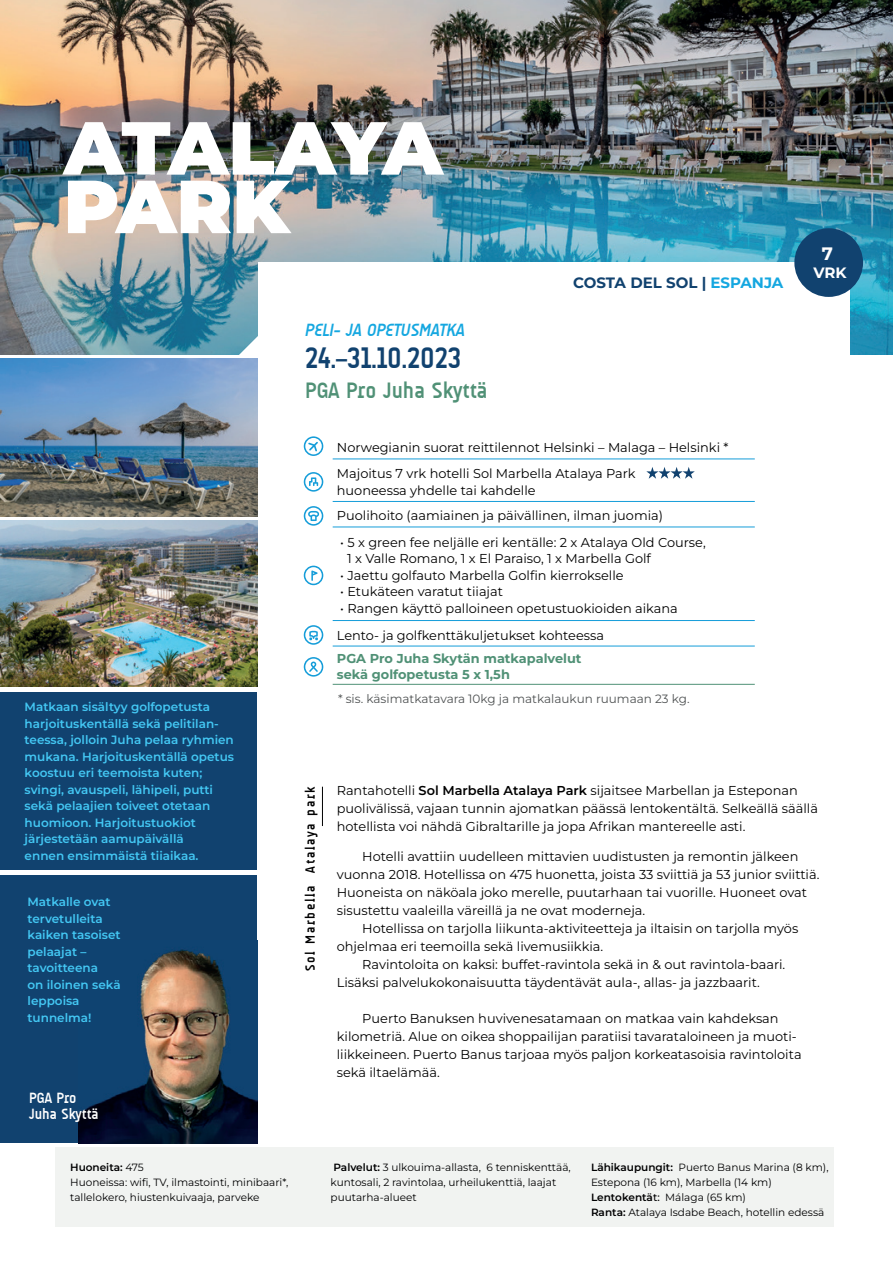
<style>
.page{position:relative;width:893px;height:1263px;background:#fff}
.page>*{position:absolute;margin:0;border:0;box-sizing:border-box;transform-origin:0 0}
.t1{font:900 75px/58.5px "Montserrat";letter-spacing:-.035em;color:#fff}
.t2{font:700 30px "A Udimat";color:#11426f}
.t3{font:700 22.5px "A Udimat";color:#509176}
.t4{font:italic 700 18px "A Udimat";color:#15a7e0}
.t5{font:700 18px "Montserrat";color:#fff}
.t6{font:700 15px "Montserrat";color:#11426f}
.t7{font:700 15px/16.5px "A Udimat";color:#fff}
.t8{font:700 15px "Montserrat";color:#fff}
.t9{font:700 13.5px "A Udimat";letter-spacing:.125em;color:#000001}
.t10{font:12.9px/18px "Montserrat";color:#000001}
.t11{font:700 12.9px/16.5px "Montserrat";color:#509176}
.t12{font:600 12px/16.5px "Montserrat";color:#43c7f3}
.t13{font:12px "Montserrat";color:#4f5253}
.t14{font:10.5px/15px "Montserrat";color:#000001}
.s1{color:#15a7e0}
.s2{font-weight:600}
.s3{font-weight:500}
</style>
<div class="page">
<img style="left:0;top:0;width:893px;height:354px">
<div style="left:55px;top:1147px;width:778px;height:79px;background:#f1f3f1"></div>
<div style="left:258px;top:263px;width:592px;height:103px;background:#fff"></div>
<div style="left:794px;top:228px;width:69px;height:69px;background:#11426f;border-radius:50%"></div>
<hr style="left:322px;top:787px;width:1px;height:39px;background:#000001">
<svg style="left:238px;top:336px;width:20px;height:19px"></svg>
<hr style="left:333px;top:646px;width:422px;height:1px;background:#159dd9">
<hr style="left:333px;top:459px;width:422px;height:1px;background:#159dd9">
<hr style="left:333px;top:527px;width:422px;height:1px;background:#159dd9">
<hr style="left:333px;top:620px;width:422px;height:1px;background:#159dd9">
<hr style="left:333px;top:501px;width:422px;height:1px;background:#159dd9">
<hr style="left:333px;top:684px;width:422px;height:1px;background:#509176">
<svg style="left:304px;top:436px;width:19px;height:20px"></svg>
<svg style="left:304px;top:472px;width:19px;height:20px"></svg>
<svg style="left:304px;top:506px;width:19px;height:20px"></svg>
<svg style="left:304px;top:566px;width:19px;height:19px"></svg>
<svg style="left:304px;top:625px;width:19px;height:20px"></svg>
<svg style="left:304px;top:657px;width:19px;height:20px"></svg>
<svg style="left:646px;top:467px;width:49px;height:12px"></svg>
<div style="left:0;top:692px;width:257px;height:178px;background:#11426f"></div>
<div style="left:0;top:875px;width:257px;height:268px;background:#11426f"></div>
<img style="left:78px;top:941px;width:180px;height:202px">
<img style="left:0;top:520px;width:258px;height:167px">
<img style="left:0;top:358px;width:258px;height:158px">
<h1 class="t1" style="left:64px;top:114px;width:381px">ATALAYA<br>PARK</h1>
<h3 class="t4" style="left:305px;top:320px;width:161px">PELI- JA OPETUSMATKA</h3>
<h2 class="t2" style="left:305px;top:341px;width:158px">24.–31.10.2023</h2>
<h3 class="t3" style="left:305px;top:377px;width:184px">PGA Pro Juha Skyttä</h3>
<p class="t6" style="left:573px;top:273px;width:212px">COSTA DEL SOL | <span class="s1">ESPANJA</span></p>
<p class="t10" style="left:337px;top:435px;width:393px;line-height:25.8px">Norwegianin suorat reittilennot Helsinki – Malaga – Helsinki *<br>Majoitus 7 vrk hotelli Sol Marbella Atalaya Park</p>
<p class="t10" style="left:337px;top:477px;width:328px;line-height:25.8px">huoneessa yhdelle tai kahdelle<br>Puolihoito (aamiainen ja päivällinen, ilman juomia)</p>
<p class="t10" style="left:347px;top:534px;width:360px;line-height:16.5px;text-indent:-7px">• 5 x green fee neljälle eri kentälle: 2 x Atalaya Old Course,<br>1 x Valle Romano, 1 x El Paraiso, 1 x Marbella Golf</p>
<p class="t10" style="left:340px;top:566px;width:285px">• Jaettu golfauto Marbella Golfin kierrokselle</p>
<p class="t10" style="left:340px;top:583px;width:164px">• Etukäteen varatut tiiajat</p>
<p class="t10" style="left:337px;top:595px;width:342px;line-height:26.5px">• Rangen käyttö palloineen opetustuokioiden aikana<br>Lento- ja golfkenttäkuljetukset kohteessa</p>
<p class="t11" style="left:337px;top:650px;width:246px">PGA Pro Juha Skytän matkapalvelut sekä golfopetusta 5 x 1,5h</p>
<h3 class="t5" style="left:822px;top:241px;width:13px">7</h3>
<p class="t8" style="left:813px;top:262px;width:35px">VRK</p>
<p class="t12" style="left:25px;top:698px;width:211px">Matkaan sisältyy golfopetusta harjoituskentällä sekä pelitilan&shy;teessa, jolloin Juha pelaa ryhmien mukana. Harjoituskentällä opetus koostuu eri teemoista kuten; svingi, avauspeli, lähipeli, putti sekä pelaajien toiveet otetaan huomioon. Harjoitustuokiot järjestetään aamupäivällä<br>ennen ensimmäistä tiiaikaa.</p>
<p class="t12" style="left:28px;top:893px;width:95px">Matkalle ovat tervetulleita kaiken tasoiset pelaajat – tavoitteena<br>on iloinen sekä leppoisa tunnelma!</p>
<p class="t7" style="left:29px;top:1089px;width:71px">PGA Pro<br>Juha Skyttä</p>
<p class="t13" style="left:338px;top:690px;width:353px">* sis. käsimatkatavara 10kg ja matkalaukun ruumaan 23 kg.</p>
<p class="t9" style="left:303px;top:971px;width:186px;rotate:-90deg">Sol Marbella Atalaya park</p>
<p class="t10" style="left:337px;top:781px;width:483px">Rantahotelli <span class="s2">Sol Marbella Atalaya Park</span> sijaitsee Marbellan ja Esteponan puolivälissä, vajaan tunnin ajomatkan päässä lentokentältä. Selkeällä säällä hotellista voi nähdä Gibraltarille ja jopa Afrikan mantereelle asti.</p>
<p class="t10" style="left:362px;top:847px;width:438px">Hotelli avattiin uudelleen mittavien uudistusten ja remontin jälkeen</p>
<p class="t10" style="left:337px;top:865px;width:484px">vuonna 2018. Hotellissa on 475 huonetta, joista 33 sviittiä ja 53 junior sviittiä.</p>
<p class="t10" style="left:337px;top:883px;width:472px">Huoneista on näköala joko merelle, puutarhaan tai vuorille. Huoneet ovat</p>
<p class="t10" style="left:337px;top:901px;width:310px">sisustettu vaaleilla väreillä ja ne ovat moderneja.</p>
<p class="t10" style="left:362px;top:919px;width:437px">Hotellissa on tarjolla liikunta-aktiviteetteja ja iltaisin on tarjolla myös</p>
<p class="t10" style="left:337px;top:937px;width:268px">ohjelmaa eri teemoilla sekä livemusiikkia.</p>
<p class="t10" style="left:362px;top:955px;width:424px">Ravintoloita on kaksi: buffet-ravintola sekä in &amp; out ravintola-baari.</p>
<p class="t10" style="left:337px;top:973px;width:425px">Lisäksi palvelukokonaisuutta täydentävät aula-, allas- ja jazzbaarit.</p>
<p class="t10" style="left:337px;top:1009px;width:466px;text-indent:26px">Puerto Banuksen huvivenesatamaan on matkaa vain kahdeksan kilometriä. Alue on oikea shoppailijan paratiisi tavarataloineen ja muoti&shy;liikkeineen. Puerto Banus tarjoaa myös paljon korkeatasoisia ravintoloita sekä iltaelämää.</p>
<p class="t14" style="left:70px;top:1160px;width:220px"><span class="s2">Huoneita:</span> 475<br>Huoneissa: wifi, TV, ilmastointi, minibaari*, tallelokero, hiustenkuivaaja, parveke</p>
<p class="t14" style="left:331px;top:1160px;width:242px"><span class="s2">Palvelut:</span> 3 ulkouima-allasta, 6 tenniskenttää, kuntosali, 2 ravintolaa, urheilukenttiä, laajat puutarha-alueet</p>
<p class="t14" style="left:591px;top:1160px;width:239px"><span class="s2">Lähikaupungit:</span> Puerto Banus Marina (8 km), Estepona (16 km), Marbella (14 km)<br><span class="s2">Lentokentä</span><span class="s3">t:</span> Málaga (65 km)<br><span class="s2">Ranta:</span> Atalaya Isdabe Beach, hotellin edessä</p>
</div>
